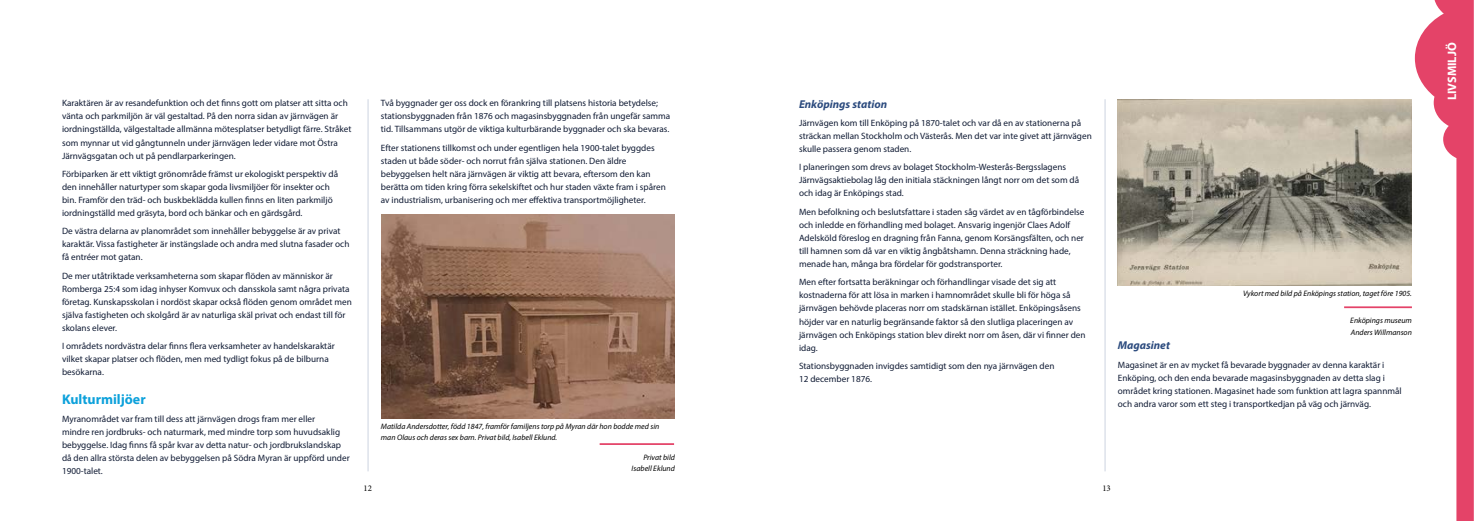
<style>
.page{position:relative;width:1474px;height:521px;background:#fff}
.page>*{position:absolute;margin:0;border:0;box-sizing:border-box;transform-origin:0 0}
.t1{font:700 14px "Myriad Pro";color:#0da1db}
.t2{font:700 12.25px "Myriad Pro";color:#fff}
.t3{font:italic 700 11.38px "Myriad Pro";color:#2c4b7e}
.t4{font:9.19px/13.1px "Myriad Pro";color:#101b34}
.t5{font:8.75px "Minion Pro";color:#000}
.t6{font:italic 7.88px/11.4px "Myriad Pro";color:#000}
</style>
<div class="page">
<hr style="left:367px;top:99px;width:1px;height:372px;background:#2c4b7e">
<img style="left:381px;top:215px;width:294px;height:203px">
<svg style="left:1414px;top:0;width:59px;height:521px"></svg>
<hr style="left:1104px;top:99px;width:1px;height:372px;background:#2c4b7e">
<hr style="left:1343px;top:306px;width:68px;height:2px;background:#e44368">
<img style="left:1117px;top:99px;width:294px;height:187px">
<hr style="left:599px;top:443px;width:75px;height:2px;background:#e44368">
<p class="t4" style="left:62px;top:96px;width:291px">Karaktären är av resandefunktion och det finns gott om platser att sitta och vänta och parkmiljön är väl gestaltad. På den norra sidan av järnvägen är iordningställda, välgestaltade allmänna mötesplatser betydligt färre. Stråket som mynnar ut vid gångtunneln under järnvägen leder vidare mot Östra Järnvägsgatan och ut på pendlarparkeringen.</p>
<p class="t4" style="left:62px;top:167px;width:277px">Förbiparken är ett viktigt grönområde främst ur ekologiskt perspektiv då den innehåller naturtyper som skapar goda livsmiljöer för insekter och bin. Framför den träd- och buskbeklädda kullen finns en liten parkmiljö iordningställd med gräsyta, bord och bänkar och en gärdsgård.</p>
<p class="t4" style="left:62px;top:224px;width:289px">De västra delarna av planområdet som innehåller bebyggelse är av privat karaktär. Vissa fastigheter är instängslade och andra med slutna fasader och få entréer mot gatan.</p>
<p class="t4" style="left:62px;top:269px;width:291px">De mer utåtriktade verksamheterna som skapar flöden av människor är Romberga 25:4 som idag inhyser Komvux och dansskola samt några privata företag. Kunskapsskolan i nordöst skapar också flöden genom området men själva fastigheten och skolgård är av naturliga skäl privat och endast till för skolans elever.</p>
<p class="t4" style="left:62px;top:339px;width:274px">I områdets nordvästra delar finns flera verksamheter av handelskaraktär vilket skapar platser och flöden, men med tydligt fokus på de bilburna besökarna.</p>
<h1 class="t1" style="left:62px;top:390px;width:85px">Kulturmiljöer</h1>
<p class="t4" style="left:62px;top:412px;width:289px">Myranområdet var fram till dess att järnvägen drogs fram mer eller<br>mindre ren jordbruks- och naturmark, med mindre torp som huvudsaklig bebyggelse. Idag finns få spår kvar av detta natur- och jordbrukslandskap då den allra största delen av bebyggelsen på Södra Myran är uppförd under 1900-talet.</p>
<p class="t4" style="left:381px;top:96px;width:291px">Två byggnader ger oss dock en förankring till platsens historia betydelse; stationsbyggnaden från 1876 och magasinsbyggnaden från ungefär samma tid. Tillsammans utgör de viktiga kulturbärande byggnader och ska bevaras.</p>
<p class="t4" style="left:381px;top:141px;width:286px">Efter stationens tillkomst och under egentligen hela 1900-talet byggdes staden ut både söder- och norrut från själva stationen. Den äldre bebyggelsen helt nära järnvägen är viktig att bevara, eftersom den kan berätta om tiden kring förra sekelskiftet och hur staden växte fram i spåren av industrialism, urbanisering och mer effektiva transportmöjligheter.</p>
<p class="t6" style="left:381px;top:420px;width:280px">Matilda Andersdotter, född 1847, framför familjens torp på Myran där hon bodde med sin man Olaus och deras sex barn. Privat bild, Isabell Eklund.</p>
<p class="t6" style="left:631px;top:451px;width:45px;text-align:right">Privat bild<br>Isabell Eklund</p>
<p class="t3" style="left:799px;top:97px;width:90px">Enköpings station</p>
<p class="t4" style="left:799px;top:116px;width:294px">Järnvägen kom till Enköping på 1870-talet och var då en av stationerna på sträckan mellan Stockholm och Västerås. Men det var inte givet att järnvägen skulle passera genom staden.</p>
<p class="t4" style="left:799px;top:160px;width:282px">I planeringen som drevs av bolaget Stockholm-Westerås-Bergsslagens<br>Järnvägsaktiebolag låg den initiala stäckningen långt norr om det som då och idag är Enköpings stad.</p>
<p class="t4" style="left:799px;top:205px;width:287px">Men befolkning och beslutsfattare i staden såg värdet av en tågförbindelse och inledde en förhandling med bolaget. Ansvarig ingenjör Claes Adolf Adelsköld föreslog en dragning från Fanna, genom Korsängsfälten, och ner till hamnen som då var en viktig ångbåtshamn. Denna sträckning hade, menade han, många bra fördelar för godstransporter.</p>
<p class="t4" style="left:799px;top:275px;width:288px">Men efter fortsatta beräkningar och förhandlingar visade det sig att kostnaderna för att lösa in marken i hamnområdet skulle bli för höga så järnvägen behövde placeras norr om stadskärnan istället. Enköpingsåsens höjder var en naturlig begränsande faktor så den slutliga placeringen av järnvägen och Enköpings station blev direkt norr om åsen, där vi finner den idag.</p>
<p class="t4" style="left:799px;top:359px;width:257px">Stationsbyggnaden invigdes samtidigt som den nya järnvägen den<br>12 december 1876.</p>
<p class="t6" style="left:1242px;top:287px;width:170px">Vykort med bild på Enköpings station, taget före 1905.</p>
<p class="t6" style="left:1350px;top:315px;width:63px">Enköpings museum<br>Anders Willmanson</p>
<p class="t3" style="left:1117px;top:338px;width:54px">Magasinet</p>
<p class="t4" style="left:1117px;top:358px;width:285px">Magasinet är en av mycket få bevarade byggnader av denna karaktär i Enköping, och den enda bevarade magasinsbyggnaden av detta slag i området kring stationen. Magasinet hade som funktion att lagra spannmål och andra varor som ett steg i transportkedjan på väg och järnväg.</p>
<p class="t5" style="left:363px;top:482px;width:10px">12</p>
<p class="t5" style="left:1102px;top:482px;width:10px">13</p>
<h2 class="t2" style="left:1443px;top:100px;width:60px;rotate:-90deg">LIVSMILJÖ</h2>
</div>
